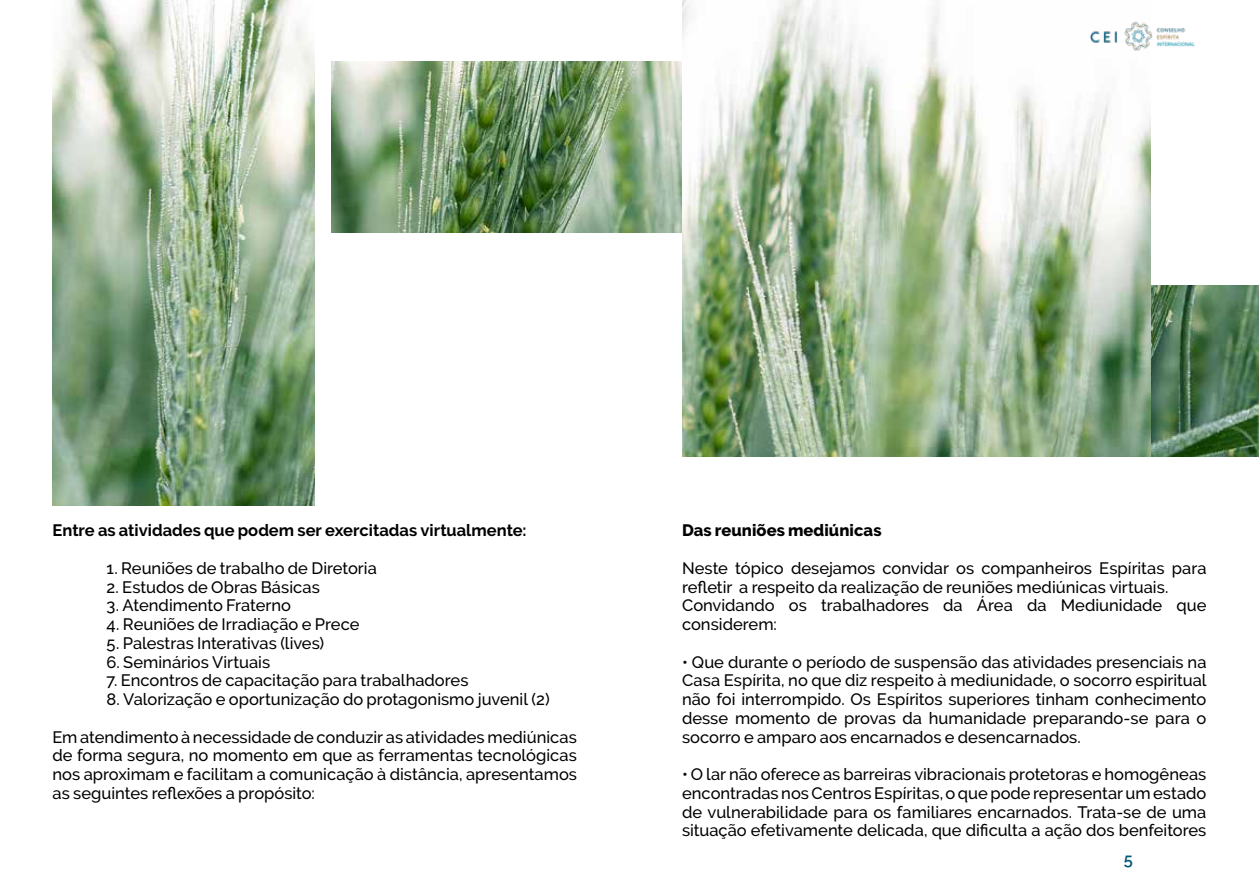
<style>
.page{position:relative;width:1259px;height:893px;background:#fff}
.page>*{position:absolute;margin:0;border:0;box-sizing:border-box;transform-origin:0 0}
.t1{font:500 16.5px/18.8px "Raleway";color:#000;text-align:justify}
.t2{font:700 16.5px "Raleway";color:#000}
.t3{font:800 16.5px "Raleway";letter-spacing:.005em;color:#000}
.t4{font:600 16.5px "Raleway";color:#005778}
</style>
<div class="page">
<img style="left:331px;top:61px;width:351px;height:172px">
<img style="left:52px;top:0;width:263px;height:505px">
<img style="left:1150px;top:285px;width:109px;height:172px">
<img style="left:682px;top:0;width:468px;height:457px">
<img style="left:1079px;top:17px;width:116px;height:38px">
<p class="t2" style="left:52px;top:521px;width:475px">Entre as atividades que podem ser exercitadas virtualmente:</p>
<p class="t1" style="left:107px;top:559px;width:272px">1. Reuniões de trabalho de Diretoria</p>
<p class="t1" style="left:107px;top:577px;width:215px">2. Estudos de Obras Básicas</p>
<p class="t1" style="left:107px;top:596px;width:186px">3. Atendimento Fraterno</p>
<p class="t1" style="left:107px;top:615px;width:254px">4. Reuniões de Irradiação e Prece</p>
<p class="t1" style="left:107px;top:634px;width:219px">5. Palestras Interativas (lives)</p>
<p class="t1" style="left:107px;top:652px;width:165px">6. Seminários Virtuais</p>
<p class="t1" style="left:107px;top:671px;width:363px">7. Encontros de capacitação para trabalhadores</p>
<p class="t1" style="left:107px;top:690px;width:445px">8. Valorização e oportunização do protagonismo juvenil (2)</p>
<p class="t1" style="left:52px;top:727px;width:526px">Em atendimento à necessidade de conduzir as atividades mediúnicas de forma segura, no momento em que as ferramentas tecnológicas nos aproximam e facilitam a comunicação à distância, apresentamos as seguintes reflexões a propósito:</p>
<p class="t3" style="left:682px;top:521px;width:201px">Das reuniões mediúnicas</p>
<p class="t1" style="left:682px;top:559px;width:526px;text-align:left">Neste tópico desejamos convidar os companheiros Espíritas para refletir a respeito da realização de reuniões mediúnicas virtuais.<br>Convidando os trabalhadores da Área da Mediunidade que considerem:</p>
<p class="t1" style="left:682px;top:652px;width:526px">• Que durante o período de suspensão das atividades presenciais na Casa Espírita, no que diz respeito à mediunidade, o socorro espiritual não foi interrompido. Os Espíritos superiores tinham conhecimento desse momento de provas da humanidade preparando-se para o socorro e amparo aos encarnados e desencarnados.</p>
<p class="t1" style="left:682px;top:765px;width:526px">• O lar não oferece as barreiras vibracionais protetoras e homogêneas encontradas nos Centros Espíritas, o que pode representar um estado de vulnerabilidade para os familiares encarnados. Trata-se de uma situação efetivamente delicada, que dificulta a ação dos benfeitores</p>
<p class="t4" style="left:1124px;top:849px;width:11px">5</p>
</div>
